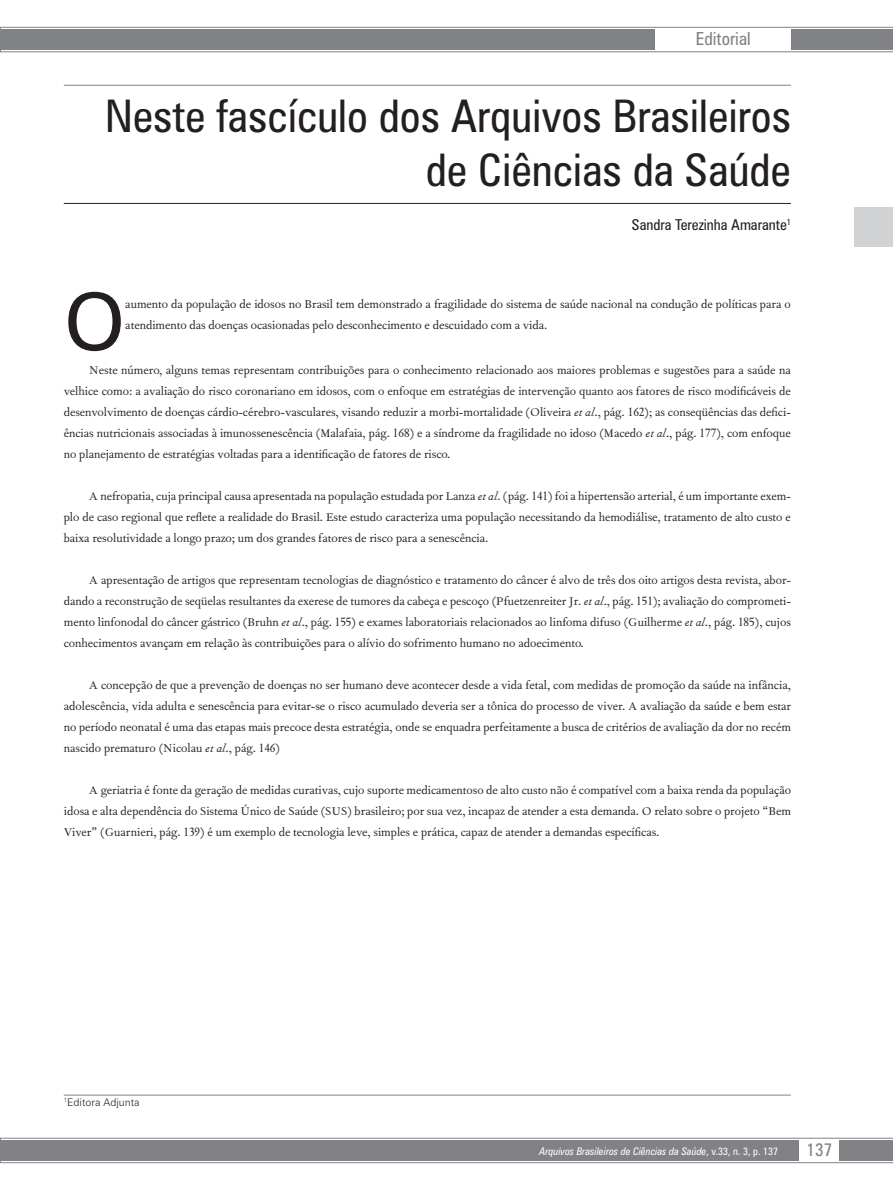
<style>
.page{position:relative;width:893px;height:1191px;background:#fff}
.page>*{position:absolute;margin:0;border:0;box-sizing:border-box;transform-origin:0 0}
.z05_6_capitular_-_op{font:79.8px "Zurich BT";color:#231f20}
.z01_0_titulo{font:condensed 45px/54px "Zurich BT";color:#231f20;text-align:right}
.z09_0_chapeu{font:condensed 18px "Zurich BT";color:#808285}
.z02_0_autores{font:condensed 15px "Zurich BT";color:#231f20}
.z05_1_texto_txt{font:13.5px/21px "Fournier MT Std";color:#231f20;text-align:justify}
.z05_6_capitular_-_op-2{font:13.5px/21px "Fournier MT Std";color:#231f20}
.t1{font:italic condensed 10.5px "Zurich BT";color:#fff}
.z02_1_titulacao_1{font:300 10.5px "Zurich BT";color:#231f20}
.s1{font-style:italic}
.s2{font-style:normal}
</style>
<div class="page">
<svg style="left:0;top:1137px;width:893px;height:26px;background:#8f9194"></svg>
<div style="left:800px;top:1139px;width:39px;height:22px;background:#fff"></div>
<svg style="left:0;top:27px;width:893px;height:25px;background:#8e9092"></svg>
<div style="left:656px;top:29px;width:135px;height:21px;background:#fff"></div>
<div style="left:855px;top:207px;width:38px;height:40px;background:#d1d2d4"></div>
<hr style="left:64px;top:85px;width:727px;height:1px;background:#808285">
<hr style="left:64px;top:203px;width:727px;height:1px;background:#231f20">
<hr style="left:64px;top:1094px;width:727px;height:1px;background:#808285">
<p class="z09_0_chapeu" style="left:696px;top:27px;width:56px">Editorial</p>
<p class="z01_0_titulo" style="left:105px;top:89px;width:687px">Neste fascículo dos Arquivos Brasileiros de Ciências da Saúde</p>
<p class="z02_0_autores" style="left:632px;top:215px;width:161px">Sandra Terezinha Amarante<sup>1</sup></p>
<p class="z05_6_capitular_-_op" style="left:64px;top:273px;width:63px">O</p>
<p class="z05_6_capitular_-_op-2" style="left:125px;top:293px;width:667px">aumento da população de idosos no Brasil tem demonstrado a fragilidade do sistema de saúde nacional na condução de políticas para o atendimento das doenças ocasionadas pelo desconhecimento e descuidado com a vida.</p>
<p class="z05_1_texto_txt" style="left:64px;top:359px;width:729px;text-indent:26px">Neste número, alguns temas representam contribuições para o conhecimento relacionado aos maiores problemas e sugestões para a saúde na velhice como: a avaliação do risco coronariano em idosos, com o enfoque em estratégias de intervenção quanto aos fatores de risco modificáveis de desenvolvimento de doenças cárdio-cérebro-vasculares, visando reduzir a morbi-mortalidade (Oliveira <span class="s1">et al</span>., pág. 162); as conseqüências das defici&shy;ências nutricionais associadas à imunossenescência (Malafaia, pág. 168) e a síndrome da fragilidade no idoso (Macedo <span class="s1">et al</span>., pág. 177), com enfoque no planejamento de estratégias voltadas para a identificação de fatores de risco.</p>
<p class="z05_1_texto_txt" style="left:64px;top:485px;width:729px;text-indent:26px">A nefropatia, cuja principal causa apresentada na população estudada por Lanza <span class="s1">et al</span>. (pág. 141) foi a hipertensão arterial, é um importante exem&shy;plo de caso regional que reflete a realidade do Brasil. Este estudo caracteriza uma população necessitando da hemodiálise, tratamento de alto custo e baixa resolutividade a longo prazo; um dos grandes fatores de risco para a senescência.</p>
<p class="z05_1_texto_txt" style="left:64px;top:569px;width:729px;text-indent:26px">A apresentação de artigos que representam tecnologias de diagnóstico e tratamento do câncer é alvo de três dos oito artigos desta revista, abor&shy;dando a reconstrução de seqüelas resultantes da exerese de tumores da cabeça e pescoço (Pfuetzenreiter Jr. <span class="s1">et al</span>., pág. 151); avaliação do comprometi&shy;mento linfonodal do câncer gástrico (Bruhn <span class="s1">et al</span>., pág. 155) e exames laboratoriais relacionados ao linfoma difuso (Guilherme <span class="s1">et al</span>., pág. 185), cujos conhecimentos avançam em relação às contribuições para o alívio do sofrimento humano no adoecimento.</p>
<p class="z05_1_texto_txt" style="left:64px;top:674px;width:729px;text-indent:26px">A concepção de que a prevenção de doenças no ser humano deve acontecer desde a vida fetal, com medidas de promoção da saúde na infância, adolescência, vida adulta e senescência para evitar-se o risco acumulado deveria ser a tônica do processo de viver. A avaliação da saúde e bem estar no período neonatal é uma das etapas mais precoce desta estratégia, onde se enquadra perfeitamente a busca de critérios de avaliação da dor no recém nascido prematuro (Nicolau <span class="s1">et al</span>., pág. 146)</p>
<p class="z05_1_texto_txt" style="left:64px;top:779px;width:729px;text-indent:26px">A geriatria é fonte da geração de medidas curativas, cujo suporte medicamentoso de alto custo não é compatível com a baixa renda da população idosa e alta dependência do Sistema Único de Saúde (SUS) brasileiro; por sua vez, incapaz de atender a esta demanda. O relato sobre o projeto “Bem Viver” (Guarnieri, pág. 139) é um exemplo de tecnologia leve, simples e prática, capaz de atender a demandas específicas.</p>
<p class="z02_1_titulacao_1" style="left:64px;top:1095px;width:77px"><sup>1</sup>Editora Adjunta</p>
<p class="t1" style="left:540px;top:1144px;width:240px">Arquivos Brasileiros de Ciências da Saúde<span class="s2">, v.33, n. 3, p. 137</span></p>
<p class="z09_0_chapeu" style="left:806px;top:1138px;width:27px">137</p>
</div>
